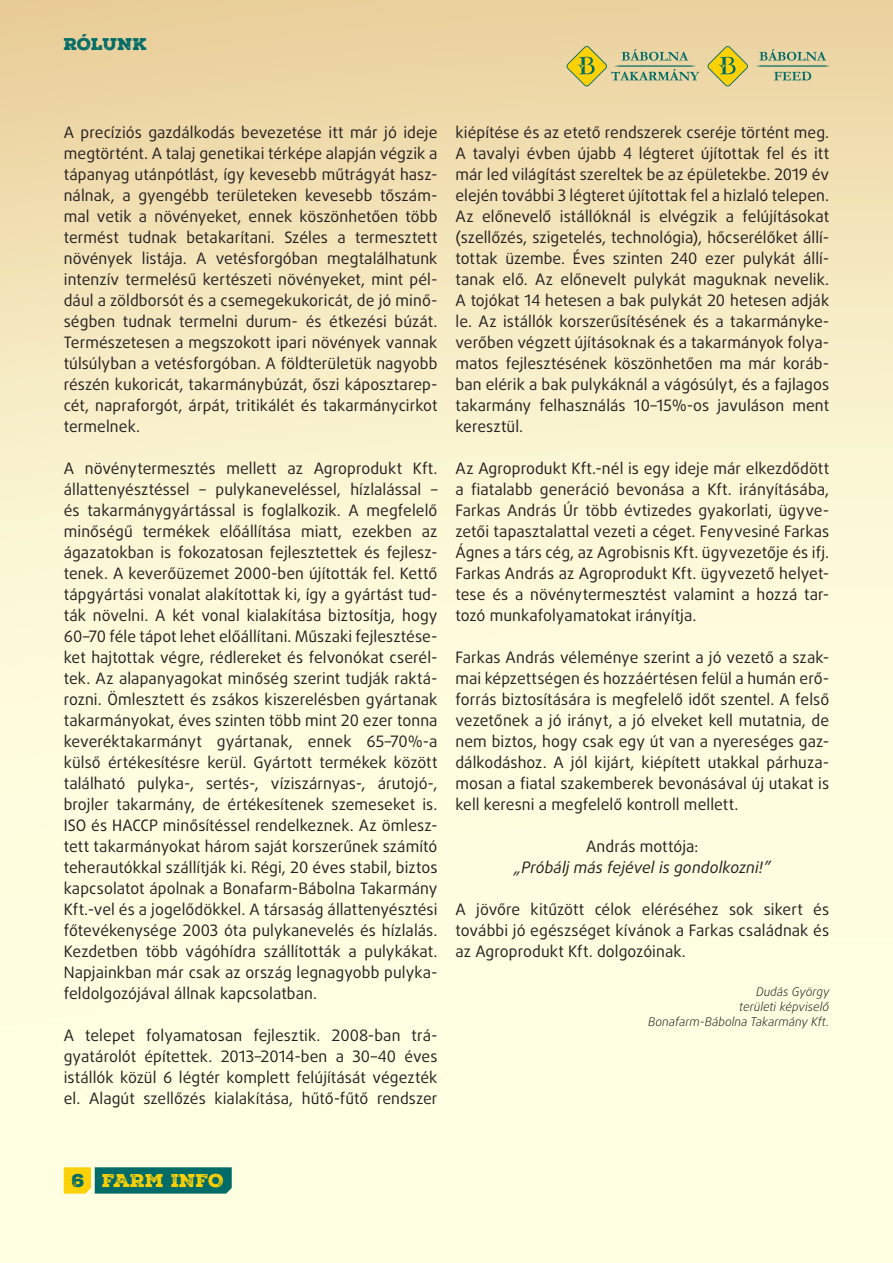
<style>
.page{position:relative;width:893px;height:1263px;background:#fff}
.page>*{position:absolute;margin:0;border:0;box-sizing:border-box;transform-origin:0 0}
.t1{font:18px "Nexa Rust Slab Black 02";letter-spacing:-.01em;color:#fed105}
.t2{font:18px "Nexa Rust Slab Black 02";color:#006c67}
.t3{font:16.5px "Nexa Rust Slab Black 01";letter-spacing:-.01em;color:#006c67}
.Farminfo_kenyer{font:15.75px/21px "Daxline Pro";letter-spacing:.005em;color:#231f20;text-align:justify}
.Farminfo_kenyer-2{font:italic 15.75px/21px "Daxline Pro";letter-spacing:.005em;color:#231f20;text-align:center}
.Forras_szerzo{font:italic 300 12px "Daxline Pro";color:#231f20}
.s1{font-style:normal}
</style>
<div class="page">
<img style="left:0;top:0;width:893px;height:1263px">
<svg style="left:64px;top:1167px;width:168px;height:26px;background:#32815c"></svg>
<svg style="left:567px;top:46px;width:132px;height:40px;background:#cac586"></svg>
<svg style="left:707px;top:46px;width:41px;height:40px;background:#d5c658"></svg>
<svg style="left:756px;top:49px;width:73px;height:31px;background:#c1c299"></svg>
<p class="t3" style="left:64px;top:33px;width:85px">RÓLUNK</p>
<p class="Farminfo_kenyer" style="left:64px;top:122px;width:375px">A precíziós gazdálkodás bevezetése itt már jó ideje megtörtént. A talaj genetikai térképe alapján végzik a tápanyag utánpótlást, így kevesebb műtrágyát hasz&shy;nálnak, a gyengébb területeken kevesebb tőszám&shy;mal vetik a növényeket, ennek köszönhetően több termést tudnak betakarítani. Széles a termesztett növények listája. A vetésforgóban megtalálhatunk intenzív termelésű kertészeti növényeket, mint pél&shy;dául a zöldborsót és a csemegekukoricát, de jó minő&shy;ségben tudnak termelni durum- és étkezési búzát.<br>Természetesen a megszokott ipari növények vannak túlsúlyban a vetésforgóban. A földterületük nagyobb részén kukoricát, takarmánybúzát, őszi káposztarep&shy;cét, napraforgót, árpát, tritikálét és takarmánycirkot termelnek.</p>
<p class="Farminfo_kenyer" style="left:64px;top:458px;width:375px">A növénytermesztés mellett az Agroprodukt Kft. állattenyésztéssel – pulykaneveléssel, hízlalással – és takarmánygyártással is foglalkozik. A megfelelő minőségű termékek előállítása miatt, ezekben az ágazatokban is fokozatosan fejlesztettek és fejlesz&shy;tenek. A keverőüzemet 2000-ben újították fel. Kettő tápgyártási vonalat alakítottak ki, így a gyártást tud&shy;ták növelni. A két vonal kialakítása biztosítja, hogy 60–70 féle tápot lehet előállítani. Műszaki fejlesztése&shy;ket hajtottak végre, rédlereket és felvonókat cserél&shy;tek. Az alapanyagokat minőség szerint tudják raktá&shy;rozni. Ömlesztett és zsákos kiszerelésben gyártanak takarmányokat, éves szinten több mint 20 ezer tonna keveréktakarmányt gyártanak, ennek 65–70%-a külső értékesítésre kerül. Gyártott termékek között található pulyka-, sertés-, víziszárnyas-, árutojó-, brojler takarmány, de értékesítenek szemeseket is.<br>ISO és HACCP minősítéssel rendelkeznek. Az ömlesz&shy;tett takarmányokat három saját korszerűnek számító teherautókkal szállítják ki. Régi, 20 éves stabil, biztos kapcsolatot ápolnak a Bonafarm-Bábolna Takarmány Kft.-vel és a jogelődökkel. A társaság állattenyésztési főtevékenysége 2003 óta pulykanevelés és hízlalás.<br>Kezdetben több vágóhídra szállították a pulykákat.<br>Napjainkban már csak az ország legnagyobb pulyka&shy;feldolgozójával állnak kapcsolatban.</p>
<p class="Farminfo_kenyer" style="left:64px;top:1025px;width:375px">A telepet folyamatosan fejlesztik. 2008-ban trá&shy;gyatárolót építettek. 2013–2014-ben a 30–40 éves istállók közül 6 légtér komplett felújítását végezték el. Alagút szellőzés kialakítása, hűtő-fűtő rendszer</p>
<p class="Farminfo_kenyer" style="left:455px;top:122px;width:375px">kiépítése és az etető rendszerek cseréje történt meg.<br>A tavalyi évben újabb 4 légteret újítottak fel és itt már led világítást szereltek be az épületekbe. 2019 év elején további 3 légteret újítottak fel a hizlaló telepen.<br>Az előnevelő istállóknál is elvégzik a felújításokat (szellőzés, szigetelés, technológia), hőcserélőket állí&shy;tottak üzembe. Éves szinten 240 ezer pulykát állí&shy;tanak elő. Az előnevelt pulykát maguknak nevelik.<br>A tojókat 14 hetesen a bak pulykát 20 hetesen adják le. Az istállók korszerűsítésének és a takarmányke&shy;verőben végzett újításoknak és a takarmányok folya&shy;matos fejlesztésének köszönhetően ma már koráb&shy;ban elérik a bak pulykáknál a vágósúlyt, és a fajlagos takarmány felhasználás 10–15%-os javuláson ment keresztül.</p>
<p class="Farminfo_kenyer" style="left:455px;top:458px;width:375px">Az Agroprodukt Kft.-nél is egy ideje már elkezdődött a fiatalabb generáció bevonása a Kft. irányításába, Farkas András Úr több évtizedes gyakorlati, ügyve&shy;zetői tapasztalattal vezeti a céget. Fenyvesiné Farkas Ágnes a társ cég, az Agrobisnis Kft. ügyvezetője és ifj.<br>Farkas András az Agroprodukt Kft. ügyvezető helyet&shy;tese és a növénytermesztést valamint a hozzá tar&shy;tozó munkafolyamatokat irányítja.</p>
<p class="Farminfo_kenyer" style="left:455px;top:647px;width:375px">Farkas András véleménye szerint a jó vezető a szak&shy;mai képzettségen és hozzáértésen felül a humán erő&shy;forrás biztosítására is megfelelő időt szentel. A felső vezetőnek a jó irányt, a jó elveket kell mutatnia, de nem biztos, hogy csak egy út van a nyereséges gaz&shy;dálkodáshoz. A jól kijárt, kiépített utakkal párhuza&shy;mosan a fiatal szakemberek bevonásával új utakat is kell keresni a megfelelő kontroll mellett.</p>
<p class="Farminfo_kenyer-2" style="left:514px;top:836px;width:258px"><span class="s1">András mottója:<br></span>„Próbálj más fejével is gondolkozni!”</p>
<p class="Farminfo_kenyer" style="left:455px;top:899px;width:375px">A jövőre kitűzött célok eléréséhez sok sikert és további jó egészséget kívánok a Farkas családnak és az Agroprodukt Kft. dolgozóinak.</p>
<p class="Forras_szerzo" style="left:756px;top:983px;width:75px">Dudás György</p>
<p class="Forras_szerzo" style="left:739px;top:998px;width:92px">területi képviselő</p>
<p class="Forras_szerzo" style="left:648px;top:1013px;width:182px">Bonafarm-Bábolna Takarmány Kft.</p>
<p class="t2" style="left:72px;top:1168px;width:15px">6</p>
<p class="t1" style="left:102px;top:1168px;width:123px">FARM INFO</p>
</div>
